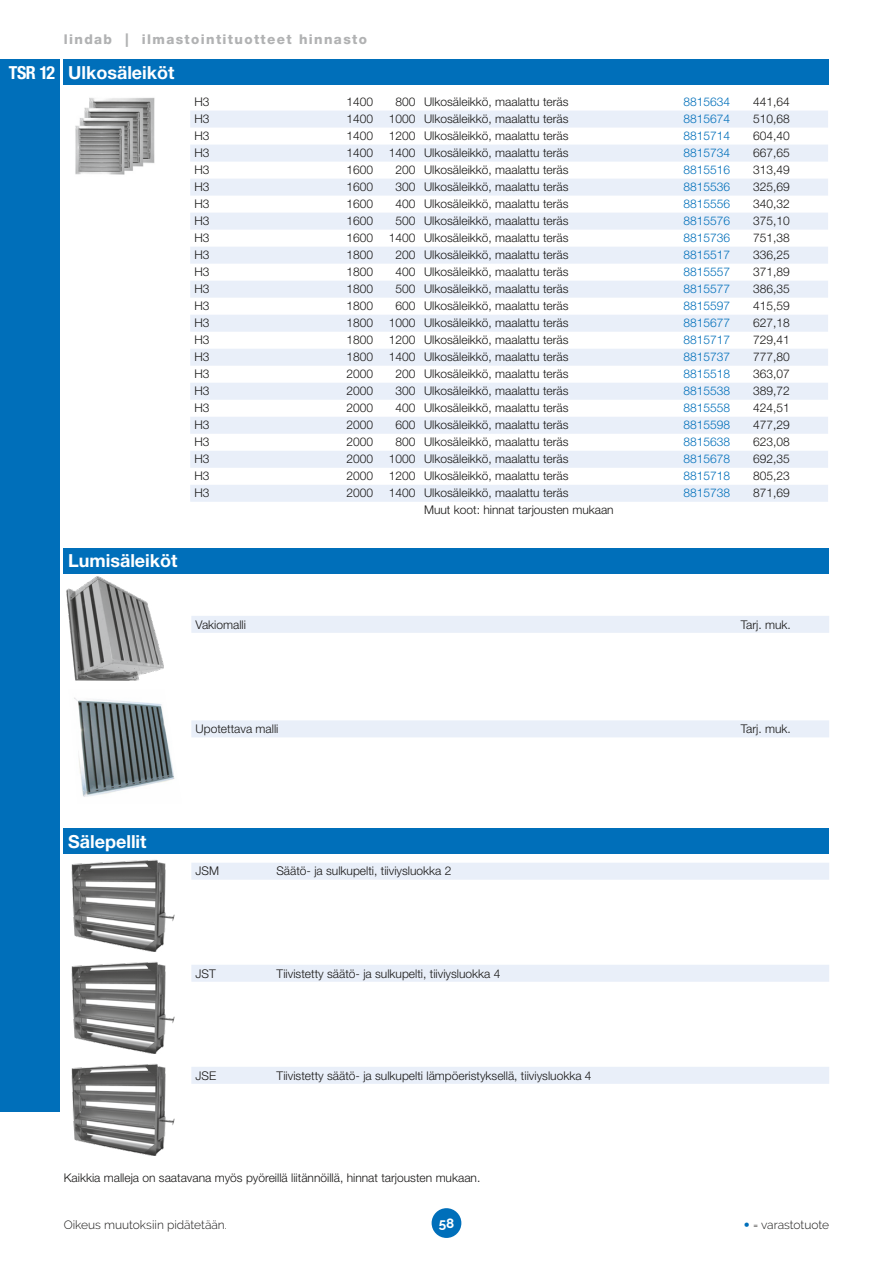
<style>
.page{position:relative;width:893px;height:1263px;background:#fff}
.page>*{position:absolute;margin:0;border:0;box-sizing:border-box;transform-origin:0 0}
.t1{font:700 18px "Helvetica Neue LT Pro";color:#fff}
.t2{font:800 13.5px "Helvetica Neue LT Pro";letter-spacing:.1em;color:#b1b2b3}
.t3{font:700 13.5px "Raleway";color:#fff}
.t4{font:300 12px "Helvetica Neue LT Pro";color:#181716}
.t5{font:300 12px "Helvetica Neue LT Pro";color:#006fba}
.t6{font:300 12px "Raleway";color:#181716}
.s1{font-family:"Helvetica Neue LT Std";font-stretch:condensed}
.s2{font-family:"Helvetica Neue LT Pro";color:#006fba}
</style>
<div class="page">
<img style="left:63px;top:828px;width:122px;height:101px">
<img style="left:71px;top:929px;width:104px;height:102px">
<img style="left:71px;top:1031px;width:104px;height:125px">
<img style="left:66px;top:576px;width:98px;height:105px">
<img style="left:75px;top:97px;width:80px;height:78px">
<svg style="left:190px;top:111px;width:638px;height:391px;fill:#eef3fa"></svg>
<div style="left:64px;top:829px;width:765px;height:25px;background:#006fba"></div>
<svg style="left:191px;top:863px;width:638px;height:221px"></svg>
<div style="left:64px;top:548px;width:765px;height:25px;background:#006fba"></div>
<div style="left:191px;top:616px;width:638px;height:17px;background:#e9eff9"></div>
<div style="left:191px;top:720px;width:638px;height:17px;background:#e9eff9"></div>
<img style="left:74px;top:697px;width:101px;height:100px">
<div style="left:0;top:72px;width:60px;height:1040px;background:#006fba"></div>
<div style="left:0;top:60px;width:60px;height:25px;background:#006fba"></div>
<div style="left:64px;top:60px;width:765px;height:25px;background:#006fba"></div>
<div style="left:432px;top:1208px;width:29px;height:30px;background:#006fba;border-radius:50%"></div>
<p class="t2" style="left:64px;top:31px;width:305px">lindab | ilmastointituotteet hinnasto</p>
<h1 class="t1" style="left:9px;top:61px;width:167px"><span class="s1">TSR 12</span> Ulkosäleiköt</h1>
<h1 class="t1" style="left:68px;top:549px;width:111px">Lumisäleiköt</h1>
<p class="t4" style="left:194px;top:95px;width:17px">H3</p>
<p class="t4" style="left:346px;top:95px;width:28px">1400</p>
<p class="t4" style="left:396px;top:95px;width:174px">800 Ulkosäleikkö, maalattu teräs</p>
<p class="t5" style="left:683px;top:95px;width:48px">8815634</p>
<p class="t4" style="left:753px;top:95px;width:38px">441,64</p>
<p class="t4" style="left:194px;top:112px;width:17px">H3</p>
<p class="t4" style="left:346px;top:112px;width:28px">1400</p>
<p class="t4" style="left:389px;top:112px;width:181px">1000 Ulkosäleikkö, maalattu teräs</p>
<p class="t5" style="left:683px;top:112px;width:48px">8815674</p>
<p class="t4" style="left:753px;top:112px;width:38px">510,68</p>
<p class="t4" style="left:194px;top:129px;width:17px">H3</p>
<p class="t4" style="left:346px;top:129px;width:28px">1400</p>
<p class="t4" style="left:389px;top:129px;width:181px">1200 Ulkosäleikkö, maalattu teräs</p>
<p class="t5" style="left:683px;top:129px;width:48px">8815714</p>
<p class="t4" style="left:753px;top:129px;width:38px">604,40</p>
<p class="t4" style="left:194px;top:146px;width:17px">H3</p>
<p class="t4" style="left:346px;top:146px;width:28px">1400</p>
<p class="t4" style="left:389px;top:146px;width:181px">1400 Ulkosäleikkö, maalattu teräs</p>
<p class="t5" style="left:683px;top:146px;width:48px">8815734</p>
<p class="t4" style="left:753px;top:146px;width:38px">667,65</p>
<p class="t4" style="left:194px;top:163px;width:17px">H3</p>
<p class="t4" style="left:346px;top:163px;width:28px">1600</p>
<p class="t4" style="left:396px;top:163px;width:174px">200 Ulkosäleikkö, maalattu teräs</p>
<p class="t5" style="left:683px;top:163px;width:48px">8815516</p>
<p class="t4" style="left:753px;top:163px;width:38px">313,49</p>
<p class="t4" style="left:194px;top:180px;width:17px">H3</p>
<p class="t4" style="left:346px;top:180px;width:28px">1600</p>
<p class="t4" style="left:396px;top:180px;width:174px">300 Ulkosäleikkö, maalattu teräs</p>
<p class="t5" style="left:683px;top:180px;width:48px">8815536</p>
<p class="t4" style="left:753px;top:180px;width:38px">325,69</p>
<p class="t4" style="left:194px;top:197px;width:17px">H3</p>
<p class="t4" style="left:346px;top:197px;width:28px">1600</p>
<p class="t4" style="left:396px;top:197px;width:174px">400 Ulkosäleikkö, maalattu teräs</p>
<p class="t5" style="left:683px;top:197px;width:48px">8815556</p>
<p class="t4" style="left:753px;top:197px;width:38px">340,32</p>
<p class="t4" style="left:194px;top:214px;width:17px">H3</p>
<p class="t4" style="left:346px;top:214px;width:28px">1600</p>
<p class="t4" style="left:396px;top:214px;width:174px">500 Ulkosäleikkö, maalattu teräs</p>
<p class="t5" style="left:683px;top:214px;width:48px">8815576</p>
<p class="t4" style="left:753px;top:214px;width:38px">375,10</p>
<p class="t4" style="left:194px;top:231px;width:17px">H3</p>
<p class="t4" style="left:346px;top:231px;width:28px">1600</p>
<p class="t4" style="left:389px;top:231px;width:181px">1400 Ulkosäleikkö, maalattu teräs</p>
<p class="t5" style="left:683px;top:231px;width:48px">8815736</p>
<p class="t4" style="left:753px;top:231px;width:38px">751,38</p>
<p class="t4" style="left:194px;top:248px;width:17px">H3</p>
<p class="t4" style="left:346px;top:248px;width:28px">1800</p>
<p class="t4" style="left:396px;top:248px;width:174px">200 Ulkosäleikkö, maalattu teräs</p>
<p class="t5" style="left:683px;top:248px;width:48px">8815517</p>
<p class="t4" style="left:753px;top:248px;width:38px">336,25</p>
<p class="t4" style="left:194px;top:265px;width:17px">H3</p>
<p class="t4" style="left:346px;top:265px;width:28px">1800</p>
<p class="t4" style="left:396px;top:265px;width:174px">400 Ulkosäleikkö, maalattu teräs</p>
<p class="t5" style="left:683px;top:265px;width:48px">8815557</p>
<p class="t4" style="left:753px;top:265px;width:38px">371,89</p>
<p class="t4" style="left:194px;top:282px;width:17px">H3</p>
<p class="t4" style="left:346px;top:282px;width:28px">1800</p>
<p class="t4" style="left:396px;top:282px;width:174px">500 Ulkosäleikkö, maalattu teräs</p>
<p class="t5" style="left:683px;top:282px;width:48px">8815577</p>
<p class="t4" style="left:753px;top:282px;width:38px">386,35</p>
<p class="t4" style="left:194px;top:299px;width:17px">H3</p>
<p class="t4" style="left:346px;top:299px;width:28px">1800</p>
<p class="t4" style="left:396px;top:299px;width:174px">600 Ulkosäleikkö, maalattu teräs</p>
<p class="t5" style="left:683px;top:299px;width:48px">8815597</p>
<p class="t4" style="left:753px;top:299px;width:38px">415,59</p>
<p class="t4" style="left:194px;top:316px;width:17px">H3</p>
<p class="t4" style="left:346px;top:316px;width:28px">1800</p>
<p class="t4" style="left:389px;top:316px;width:181px">1000 Ulkosäleikkö, maalattu teräs</p>
<p class="t5" style="left:683px;top:316px;width:48px">8815677</p>
<p class="t4" style="left:753px;top:316px;width:38px">627,18</p>
<p class="t4" style="left:194px;top:333px;width:17px">H3</p>
<p class="t4" style="left:346px;top:333px;width:28px">1800</p>
<p class="t4" style="left:389px;top:333px;width:181px">1200 Ulkosäleikkö, maalattu teräs</p>
<p class="t5" style="left:683px;top:333px;width:48px">8815717</p>
<p class="t4" style="left:753px;top:333px;width:38px">729,41</p>
<p class="t4" style="left:194px;top:350px;width:17px">H3</p>
<p class="t4" style="left:346px;top:350px;width:28px">1800</p>
<p class="t4" style="left:389px;top:350px;width:181px">1400 Ulkosäleikkö, maalattu teräs</p>
<p class="t5" style="left:683px;top:350px;width:48px">8815737</p>
<p class="t4" style="left:753px;top:350px;width:38px">777,80</p>
<p class="t4" style="left:194px;top:367px;width:17px">H3</p>
<p class="t4" style="left:346px;top:367px;width:28px">2000</p>
<p class="t4" style="left:396px;top:367px;width:174px">200 Ulkosäleikkö, maalattu teräs</p>
<p class="t5" style="left:683px;top:367px;width:48px">8815518</p>
<p class="t4" style="left:753px;top:367px;width:38px">363,07</p>
<p class="t4" style="left:194px;top:384px;width:17px">H3</p>
<p class="t4" style="left:346px;top:384px;width:28px">2000</p>
<p class="t4" style="left:396px;top:384px;width:174px">300 Ulkosäleikkö, maalattu teräs</p>
<p class="t5" style="left:683px;top:384px;width:48px">8815538</p>
<p class="t4" style="left:753px;top:384px;width:38px">389,72</p>
<p class="t4" style="left:194px;top:401px;width:17px">H3</p>
<p class="t4" style="left:346px;top:401px;width:28px">2000</p>
<p class="t4" style="left:396px;top:401px;width:174px">400 Ulkosäleikkö, maalattu teräs</p>
<p class="t5" style="left:683px;top:401px;width:48px">8815558</p>
<p class="t4" style="left:753px;top:401px;width:38px">424,51</p>
<p class="t4" style="left:194px;top:418px;width:17px">H3</p>
<p class="t4" style="left:346px;top:418px;width:28px">2000</p>
<p class="t4" style="left:396px;top:418px;width:174px">600 Ulkosäleikkö, maalattu teräs</p>
<p class="t5" style="left:683px;top:418px;width:48px">8815598</p>
<p class="t4" style="left:753px;top:418px;width:38px">477,29</p>
<p class="t4" style="left:194px;top:435px;width:17px">H3</p>
<p class="t4" style="left:346px;top:435px;width:28px">2000</p>
<p class="t4" style="left:396px;top:435px;width:174px">800 Ulkosäleikkö, maalattu teräs</p>
<p class="t5" style="left:683px;top:435px;width:48px">8815638</p>
<p class="t4" style="left:753px;top:435px;width:38px">623,08</p>
<p class="t4" style="left:194px;top:452px;width:17px">H3</p>
<p class="t4" style="left:346px;top:452px;width:28px">2000</p>
<p class="t4" style="left:389px;top:452px;width:181px">1000 Ulkosäleikkö, maalattu teräs</p>
<p class="t5" style="left:683px;top:452px;width:48px">8815678</p>
<p class="t4" style="left:753px;top:452px;width:38px">692,35</p>
<p class="t4" style="left:194px;top:469px;width:17px">H3</p>
<p class="t4" style="left:346px;top:469px;width:28px">2000</p>
<p class="t4" style="left:389px;top:469px;width:181px">1200 Ulkosäleikkö, maalattu teräs</p>
<p class="t5" style="left:683px;top:469px;width:48px">8815718</p>
<p class="t4" style="left:753px;top:469px;width:38px">805,23</p>
<p class="t4" style="left:194px;top:486px;width:17px">H3</p>
<p class="t4" style="left:346px;top:486px;width:28px">2000</p>
<p class="t4" style="left:389px;top:486px;width:181px">1400 Ulkosäleikkö, maalattu teräs</p>
<p class="t5" style="left:683px;top:486px;width:48px">8815738</p>
<p class="t4" style="left:753px;top:486px;width:38px">871,69</p>
<p class="t4" style="left:424px;top:503px;width:191px">Muut koot: hinnat tarjousten mukaan</p>
<p class="t4" style="left:196px;top:617px;width:52px">Vakiomalli</p>
<p class="t4" style="left:741px;top:617px;width:52px">Tarj. muk.</p>
<p class="t4" style="left:196px;top:721px;width:84px">Upotettava malli</p>
<p class="t4" style="left:741px;top:721px;width:52px">Tarj. muk.</p>
<h1 class="t1" style="left:68px;top:830px;width:80px">Sälepellit</h1>
<p class="t4" style="left:196px;top:864px;width:25px">JSM</p>
<p class="t4" style="left:276px;top:864px;width:177px">Säätö- ja sulkupelti, tiiviysluokka 2</p>
<p class="t4" style="left:196px;top:966px;width:22px">JST</p>
<p class="t4" style="left:276px;top:966px;width:226px">Tiivistetty säätö- ja sulkupelti, tiiviysluokka 4</p>
<p class="t4" style="left:196px;top:1068px;width:22px">JSE</p>
<p class="t4" style="left:276px;top:1068px;width:317px">Tiivistetty säätö- ja sulkupelti lämpöeristyksellä, tiiviysluokka 4</p>
<p class="t4" style="left:64px;top:1170px;width:418px">Kaikkia malleja on saatavana myös pyöreillä liitännöillä, hinnat tarjousten mukaan.</p>
<p class="t6" style="left:64px;top:1217px;width:165px">Oikeus muutoksiin pidätetään.</p>
<p class="t3" style="left:439px;top:1216px;width:17px">58</p>
<p class="t6" style="left:744px;top:1217px;width:87px"><span class="s2">•</span> = varastotuote</p>
</div>
